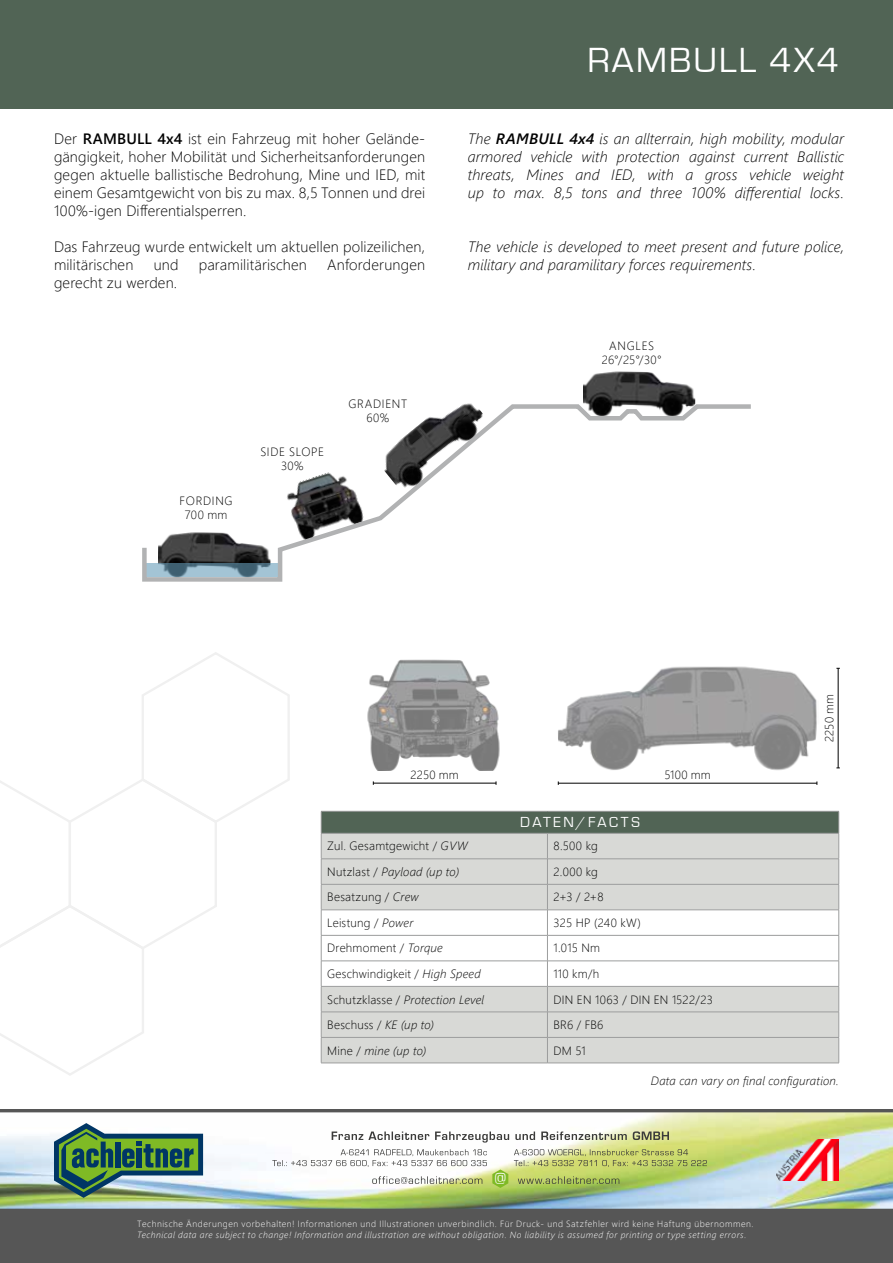
<style>
.page{position:relative;width:893px;height:1263px;background:#fff}
.page>*{position:absolute;margin:0;border:0;box-sizing:border-box;transform-origin:0 0}
.t1{font:36px "Eurostile";letter-spacing:.06em;color:#fff}
.t2{font:18.9px "Eurostile";color:#fff}
.t3{font:300 15px/18px "Segoe UI";letter-spacing:.01em;color:#000;text-align:justify}
.t4{font:italic 300 15px/18px "Segoe UI";letter-spacing:.01em;color:#000;text-align:justify}
.t5{font:15px "Eurostile";letter-spacing:.165em;color:#fff}
.t6{font:300 12px "Segoe UI";letter-spacing:.02em;color:#000}
.t7{font:italic 300 12px "Segoe UI";letter-spacing:.02em;color:#000}
.t8{font:300 12px/14.4px "Segoe UI";letter-spacing:.05em;color:#000;text-align:center}
.t9{font:300 12px/14.4px "Segoe UI";letter-spacing:.055em;color:#000;text-align:center}
.t10{font:300 12px/14.4px "Segoe UI";letter-spacing:.045em;color:#000;text-align:center}
.t11{font:300 12px/14.4px "Segoe UI";letter-spacing:.06em;color:#000;text-align:center}
.t12{font:italic 300 9px "Segoe UI";letter-spacing:.06em;color:#fff}
.t13{font:300 9px "Segoe UI";letter-spacing:.06em;color:#fff}
.s1{font-weight:600}
.s2{font-style:italic}
.s3{font-style:normal}
</style>
<div class="page">
<img style="left:0;top:1112px;width:893px;height:97px">
<hr style="left:0;top:1109px;width:893px;height:3px;background:#565656">
<div style="left:0;top:1209px;width:893px;height:54px;background:#565656"></div>
<svg style="left:54px;top:1123px;width:149px;height:75px;background:#6a9378"></svg>
<img style="left:776px;top:1139px;width:63px;height:41px">
<svg style="left:332px;top:1131px;width:337px;height:11px"></svg>
<svg style="left:514px;top:1149px;width:193px;height:18px;background:#bfc77b"></svg>
<svg style="left:518px;top:1176px;width:101px;height:8px"></svg>
<svg style="left:272px;top:1149px;width:236px;height:39px"></svg>
<div style="left:0;top:0;width:893px;height:108px;background:#516455"></div>
<svg style="left:0;top:652px;width:290px;height:423px"></svg>
<img style="left:367px;top:659px;width:133px;height:111px">
<hr style="left:373px;top:783px;width:123px;height:1px;background:#000">
<img style="left:583px;top:371px;width:113px;height:31px">
<svg style="left:142px;top:402px;width:609px;height:180px"></svg>
<img style="left:558px;top:666px;width:259px;height:104px">
<hr style="left:838px;top:668px;width:1px;height:100px;background:#000">
<hr style="left:558px;top:783px;width:259px;height:1px;background:#000">
<svg style="left:321px;top:811px;width:518px;height:252px"></svg>
<hr style="left:321px;top:1063px;width:226px;height:1px;background:#9c9d9d">
<hr style="left:547px;top:1063px;width:292px;height:1px;background:#9c9d9d">
<p class="t3" style="left:54px;top:128px;width:373px">Der <span class="s1">RAMBULL 4x4</span> ist ein Fahrzeug mit hoher Gelände&shy;gängigkeit, hoher Mobilität und Sicherheitsanforderungen gegen aktuelle ballistische Bedrohung, Mine und IED, mit einem Gesamtgewicht von bis zu max. 8,5 Tonnen und drei 100%-igen Differentialsperren.</p>
<p class="t3" style="left:54px;top:236px;width:373px">Das Fahrzeug wurde entwickelt um aktuellen polizeilichen, militärischen</p>
<p class="t3" style="left:154px;top:254px;width:26px">und</p>
<p class="t3" style="left:199px;top:254px;width:110px">paramilitärischen</p>
<p class="t3" style="left:327px;top:254px;width:99px">Anforderungen</p>
<p class="t3" style="left:54px;top:272px;width:125px">gerecht zu werden.</p>
<p class="t9" style="left:180px;top:492px;width:55px">FORDING<br>700 mm</p>
<p class="t10" style="left:260px;top:443px;width:65px">SIDE SLOPE<br>30%</p>
<p class="t11" style="left:349px;top:395px;width:60px">GRADIENT<br>60%</p>
<h1 class="t1" style="left:587px;top:41px;width:253px">RAMBULL 4X4</h1>
<p class="t4" style="left:468px;top:128px;width:378px">The <span class="s1">RAMBULL 4x4</span> is an allterrain, high mobility, modular armored vehicle with protection against current Ballistic threats, Mines and IED, with a gross vehicle weight up to max. 8,5 tons and three 100% differential locks.</p>
<p class="t4" style="left:468px;top:236px;width:378px">The vehicle is developed to meet present and future police, military and paramilitary forces requirements.</p>
<p class="t8" style="left:602px;top:337px;width:61px">ANGLES<br>26°/25°/30°</p>
<p class="t6" style="left:411px;top:763px;width:50px">2250 mm</p>
<p class="t5" style="left:520px;top:814px;width:121px">DATEN/FACTS</p>
<p class="t6" style="left:664px;top:763px;width:48px">5100 mm</p>
<p class="t6" style="left:818px;top:742px;width:50px;rotate:-90deg">2250 mm</p>
<p class="t6" style="left:327px;top:835px;width:142px">Zul. Gesamtgewicht / <span class="s2">GVW</span></p>
<p class="t6" style="left:553px;top:835px;width:46px">8.500 kg</p>
<p class="t7" style="left:327px;top:862px;width:133px"><span class="s3">Nutzlast /</span> Payload (up to)</p>
<p class="t6" style="left:553px;top:860px;width:46px">2.000 kg</p>
<p class="t6" style="left:327px;top:886px;width:93px">Besatzung / <span class="s2">Crew</span></p>
<p class="t6" style="left:553px;top:886px;width:52px">2+3 / 2+8</p>
<p class="t6" style="left:327px;top:911px;width:88px">Leistung / <span class="s2">Power</span></p>
<p class="t6" style="left:553px;top:911px;width:89px">325 HP (240 kW)</p>
<p class="t6" style="left:327px;top:937px;width:117px">Drehmoment / <span class="s2">Torque</span></p>
<p class="t6" style="left:553px;top:937px;width:48px">1.015 Nm</p>
<p class="t6" style="left:327px;top:962px;width:155px">Geschwindigkeit / <span class="s2">High Speed</span></p>
<p class="t6" style="left:553px;top:962px;width:47px">110 km/h</p>
<p class="t7" style="left:327px;top:989px;width:158px"><span class="s3">Schutzklasse /</span> Protection Level</p>
<p class="t6" style="left:553px;top:988px;width:161px">DIN EN 1063 / DIN EN 1522/23</p>
<p class="t6" style="left:327px;top:1013px;width:108px">Beschuss / <span class="s2">KE (up to)</span></p>
<p class="t6" style="left:553px;top:1013px;width:52px">BR6 / FB6</p>
<p class="t7" style="left:327px;top:1040px;width:101px"><span class="s3">Mine /</span> mine (up to)</p>
<p class="t6" style="left:553px;top:1039px;width:34px">DM 51</p>
<p class="t7" style="left:651px;top:1071px;width:190px">Data can vary on final configuration.</p>
<p class="t2" style="left:494px;top:1168px;width:13px">@</p>
<p class="t13" style="left:137px;top:1215px;width:618px">Technische Änderungen vorbehalten! Informationen und Illustrationen unverbindlich. Für Druck- und Satzfehler wird keine Haftung übernommen.</p>
<p class="t12" style="left:137px;top:1228px;width:611px">Technical data are subject to change! Information and illustration are without obligation. No liability is assumed for printing or type setting errors.</p>
</div>
